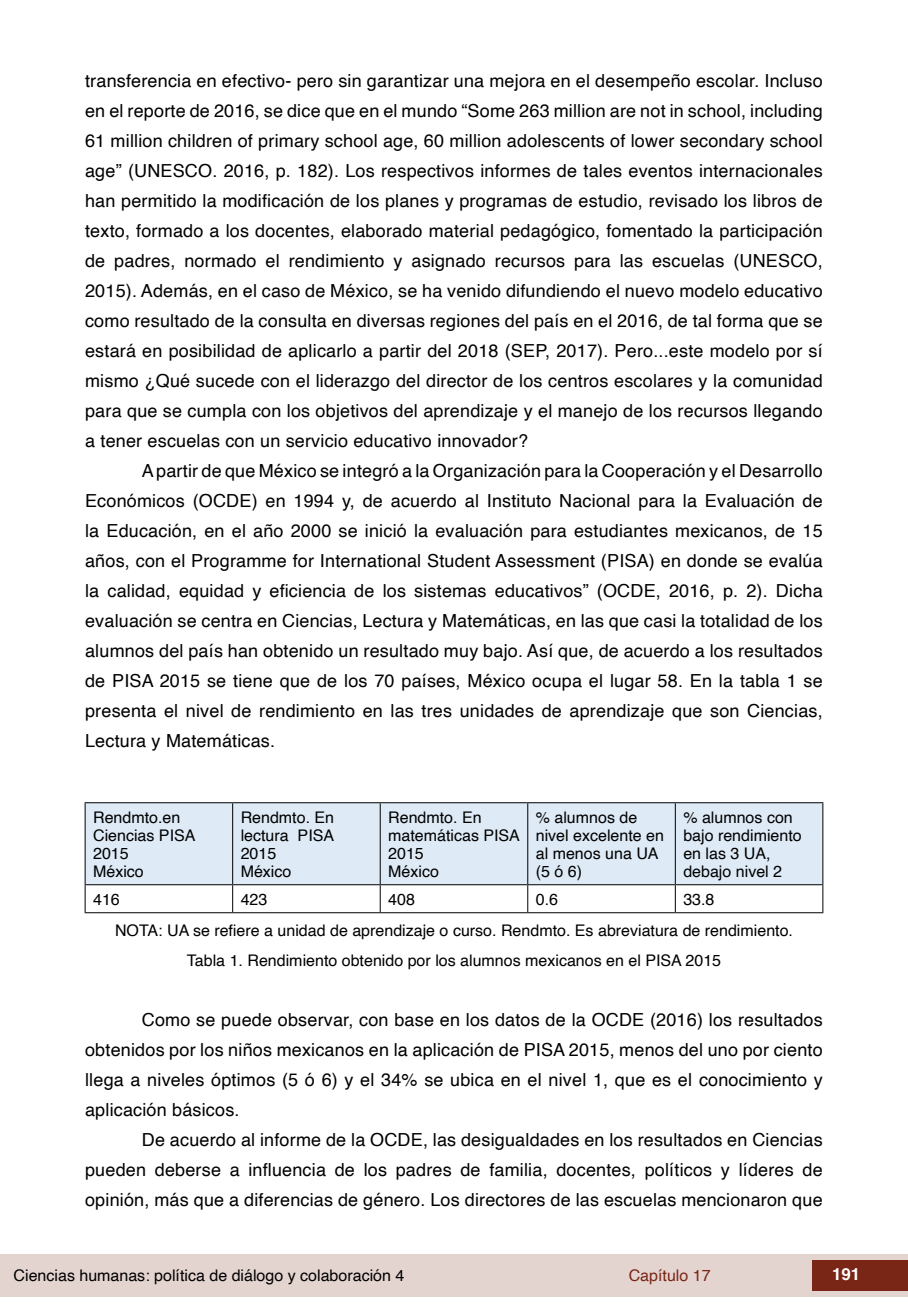
<style>
.page{position:relative;width:908px;height:1304px;background:#fff}
.page>*{position:absolute;margin:0;border:0;box-sizing:border-box;transform-origin:0 0}
.t1{font:18px/30px "Helvetica";letter-spacing:.01em;color:#000;text-align:justify}
.t2{font:700 16.8px "Helvetica";color:#fff}
.t3{font:16px/18px "Helvetica";color:#000}
.t4{font:16px "Helvetica";color:#7a2616}
</style>
<div class="page">
<div style="left:0;top:1254px;width:906px;height:43px;background:#e4d4d0"></div>
<div style="left:812px;top:1261px;width:95px;height:30px;background:#7a2616"></div>
<div style="left:86px;top:803px;width:736px;height:81px;background:#deeaf6"></div>
<hr style="left:85px;top:802px;width:147px;height:1px;background:#000">
<hr style="left:85px;top:803px;width:1px;height:81px;background:#000">
<hr style="left:232px;top:802px;width:148px;height:1px;background:#000">
<hr style="left:232px;top:803px;width:1px;height:81px;background:#000">
<hr style="left:380px;top:802px;width:147px;height:1px;background:#000">
<hr style="left:379px;top:803px;width:1px;height:81px;background:#000">
<hr style="left:527px;top:802px;width:148px;height:1px;background:#000">
<hr style="left:527px;top:803px;width:1px;height:81px;background:#000">
<hr style="left:675px;top:802px;width:148px;height:1px;background:#000">
<hr style="left:674px;top:803px;width:1px;height:81px;background:#000">
<hr style="left:822px;top:803px;width:1px;height:81px;background:#000">
<hr style="left:85px;top:884px;width:147px;height:1px;background:#000">
<svg style="left:85px;top:885px;width:1px;height:27px"></svg>
<hr style="left:232px;top:884px;width:148px;height:1px;background:#000">
<svg style="left:232px;top:885px;width:1px;height:27px"></svg>
<hr style="left:380px;top:884px;width:147px;height:1px;background:#000">
<svg style="left:379px;top:885px;width:1px;height:27px"></svg>
<hr style="left:527px;top:884px;width:148px;height:1px;background:#000">
<svg style="left:527px;top:885px;width:1px;height:27px"></svg>
<hr style="left:675px;top:884px;width:148px;height:1px;background:#000">
<svg style="left:674px;top:885px;width:1px;height:27px"></svg>
<svg style="left:822px;top:885px;width:1px;height:27px"></svg>
<hr style="left:85px;top:912px;width:147px;height:1px;background:#000">
<hr style="left:232px;top:912px;width:148px;height:1px;background:#000">
<hr style="left:380px;top:912px;width:147px;height:1px;background:#000">
<hr style="left:527px;top:912px;width:148px;height:1px;background:#000">
<hr style="left:675px;top:912px;width:148px;height:1px;background:#000">
<p class="t1" style="left:85px;top:66px;width:738px">transferencia en efectivo- pero sin garantizar una mejora en el desempeño escolar. Incluso en el reporte de 2016, se dice que en el mundo “Some 263 million are not in school, including 61 million children of primary school age, 60 million adolescents of lower secondary school age” (UNESCO. 2016, p. 182). Los respectivos informes de tales eventos internacionales han permitido la modificación de los planes y programas de estudio, revisado los libros de texto, formado a los docentes, elaborado material pedagógico, fomentado la participación de padres, normado el rendimiento y asignado recursos para las escuelas (UNESCO, 2015). Además, en el caso de México, se ha venido difundiendo el nuevo modelo educativo como resultado de la consulta en diversas regiones del país en el 2016, de tal forma que se estará en posibilidad de aplicarlo a partir del 2018 (SEP, 2017). Pero...este modelo por sí mismo ¿Qué sucede con el liderazgo del director de los centros escolares y la comunidad para que se cumpla con los objetivos del aprendizaje y el manejo de los recursos llegando a tener escuelas con un servicio educativo innovador?</p>
<p class="t1" style="left:85px;top:457px;width:738px;text-indent:57px">A partir de que México se integró a la Organización para la Cooperación y el Desarrollo Económicos (OCDE) en 1994 y, de acuerdo al Instituto Nacional para la Evaluación de la Educación, en el año 2000 se inició la evaluación para estudiantes mexicanos, de 15 años, con el Programme for International Student Assessment (PISA) en donde se evalúa la calidad, equidad y eficiencia de los sistemas educativos” (OCDE, 2016, p. 2). Dicha evaluación se centra en Ciencias, Lectura y Matemáticas, en las que casi la totalidad de los alumnos del país han obtenido un resultado muy bajo. Así que, de acuerdo a los resultados de PISA 2015 se tiene que de los 70 países, México ocupa el lugar 58. En la tabla 1 se presenta el nivel de rendimiento en las tres unidades de aprendizaje que son Ciencias, Lectura y Matemáticas.</p>
<p class="t3" style="left:93px;top:809px;width:104px">Rendmto.en<br>Ciencias PISA<br>2015<br>México</p>
<p class="t3" style="left:240px;top:809px;width:95px">Rendmto. En lectura PISA<br>2015<br>México</p>
<p class="t3" style="left:388px;top:809px;width:133px">Rendmto. En matemáticas PISA<br>2015<br>México</p>
<p class="t3" style="left:535px;top:809px;width:130px">% alumnos de nivel excelente en al menos una UA (5 ó 6)</p>
<p class="t3" style="left:683px;top:809px;width:120px">% alumnos con bajo rendimiento en las 3 UA, debajo nivel 2</p>
<p class="t3" style="left:93px;top:891px;width:28px">416</p>
<p class="t3" style="left:240px;top:891px;width:28px">423</p>
<p class="t3" style="left:388px;top:891px;width:28px">408</p>
<p class="t3" style="left:535px;top:891px;width:24px">0.6</p>
<p class="t3" style="left:683px;top:891px;width:33px">33.8</p>
<p class="t3" style="left:115px;top:922px;width:679px">NOTA: UA se refiere a unidad de aprendizaje o curso. Rendmto. Es abreviatura de rendimiento.</p>
<p class="t3" style="left:187px;top:952px;width:535px">Tabla 1. Rendimiento obtenido por los alumnos mexicanos en el PISA 2015</p>
<p class="t1" style="left:85px;top:1006px;width:738px;text-indent:57px">Como se puede observar, con base en los datos de la OCDE (2016) los resultados obtenidos por los niños mexicanos en la aplicación de PISA 2015, menos del uno por ciento llega a niveles óptimos (5 ó 6) y el 34% se ubica en el nivel 1, que es el conocimiento y aplicación básicos.</p>
<p class="t1" style="left:85px;top:1126px;width:738px;text-indent:57px">De acuerdo al informe de la OCDE, las desigualdades en los resultados en Ciencias pueden deberse a influencia de los padres de familia, docentes, políticos y líderes de opinión, más que a diferencias de género. Los directores de las escuelas mencionaron que</p>
<p class="t3" style="left:14px;top:1267px;width:392px">Ciencias humanas: política de diálogo y colaboración 4</p>
<p class="t4" style="left:628px;top:1263px;width:83px">Capítulo 17</p>
<p class="t2" style="left:831px;top:1264px;width:30px">191</p>
</div>
